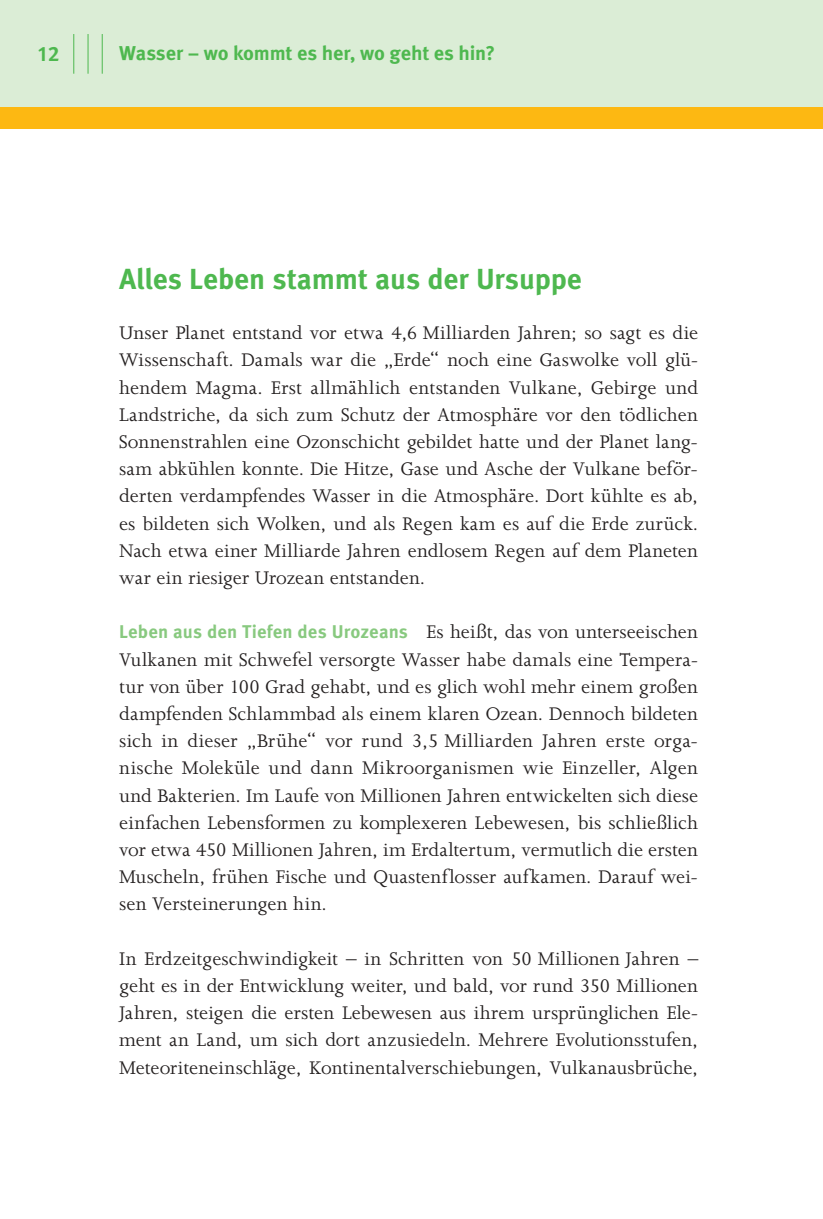
<style>
.page{position:relative;width:823px;height:1219px;background:#fff}
.page>*{position:absolute;margin:0;border:0;box-sizing:border-box;transform-origin:0 0}
.t1{font:700 29px "Meta Pro";letter-spacing:-.005em;color:#4eb84f}
.t2{font:21px/27.2px "Joanna MT Std";letter-spacing:.005em;color:#231f1f;text-align:justify}
.t3{font:700 20.8px "Meta Pro";color:#4eb84f}
.t4{font:700 20px "Meta Pro";letter-spacing:-.01em;color:#4eb84f}
.t5{font:700 18.4px "Meta Pro";letter-spacing:.01em;color:#88c97f}
.s1{font-family:"Joanna MT Std";font-weight:400;font-size:21px;color:#231f1f}
</style>
<div class="page">
<div style="left:0;top:0;width:822px;height:113px;background:#dbedd6"></div>
<hr style="left:73px;top:34px;width:1px;height:40px;background:#4eb84f">
<div style="left:0;top:108px;width:822px;height:21px;background:#fdb812"></div>
<hr style="left:87px;top:34px;width:1px;height:40px;background:#4eb84f">
<hr style="left:102px;top:34px;width:1px;height:40px;background:#4eb84f">
<hr style="left:822px;top:0;width:1px;height:113px;background:#dbedd6">
<svg style="left:822px;top:108px;width:1px;height:21px"></svg>
<p class="t3" style="left:38px;top:46px;width:23px">12</p>
<p class="t4" style="left:119px;top:46px;width:377px">Wasser – wo kommt es her, wo geht es hin?</p>
<p class="t1" style="left:119px;top:268px;width:464px">Alles Leben stammt aus der Ursuppe</p>
<p class="t2" style="left:119px;top:321px;width:580px">Unser Planet entstand vor etwa 4,6 Milliarden Jahren; so sagt es die Wissenschaft. Damals war die „Erde“ noch eine Gaswolke voll glü&shy;hendem Magma. Erst allmählich entstanden Vulkane, Gebirge und Landstriche, da sich zum Schutz der Atmosphäre vor den tödlichen Sonnenstrahlen eine Ozonschicht gebildet hatte und der Planet lang&shy;sam abkühlen konnte. Die Hitze, Gase und Asche der Vulkane beför&shy;derten verdampfendes Wasser in die Atmosphäre. Dort kühlte es ab, es bildeten sich Wolken, und als Regen kam es auf die Erde zurück.<br>Nach etwa einer Milliarde Jahren endlosem Regen auf dem Planeten war ein riesiger Urozean entstanden.</p>
<p class="t5" style="left:119px;top:625px;width:580px">Leben aus den Tiefen des Urozeans <span class="s1">Es heißt, das von unterseeischen</span></p>
<p class="t2" style="left:119px;top:648px;width:580px">Vulkanen mit Schwefel versorgte Wasser habe damals eine Tempera&shy;tur von über 100 Grad gehabt, und es glich wohl mehr einem großen dampfenden Schlammbad als einem klaren Ozean. Dennoch bildeten sich in dieser „Brühe“ vor rund 3,5 Milliarden Jahren erste orga&shy;nische Moleküle und dann Mikroorganismen wie Einzeller, Algen und Bakterien. Im Laufe von Millionen Jahren entwickelten sich diese einfachen Lebensformen zu komplexeren Lebewesen, bis schließlich vor etwa 450 Millionen Jahren, im Erdaltertum, vermutlich die ersten Muscheln, frühen Fische und Quastenflosser aufkamen. Darauf wei&shy;sen Versteinerungen hin.</p>
<p class="t2" style="left:119px;top:947px;width:580px">In Erdzeitgeschwindigkeit – in Schritten von 50 Millionen Jahren – geht es in der Entwicklung weiter, und bald, vor rund 350 Millionen Jahren, steigen die ersten Lebewesen aus ihrem ursprünglichen Ele&shy;ment an Land, um sich dort anzusiedeln. Mehrere Evolutionsstufen, Meteoriteneinschläge, Kontinentalverschiebungen, Vulkanausbrüche,</p>
</div>
